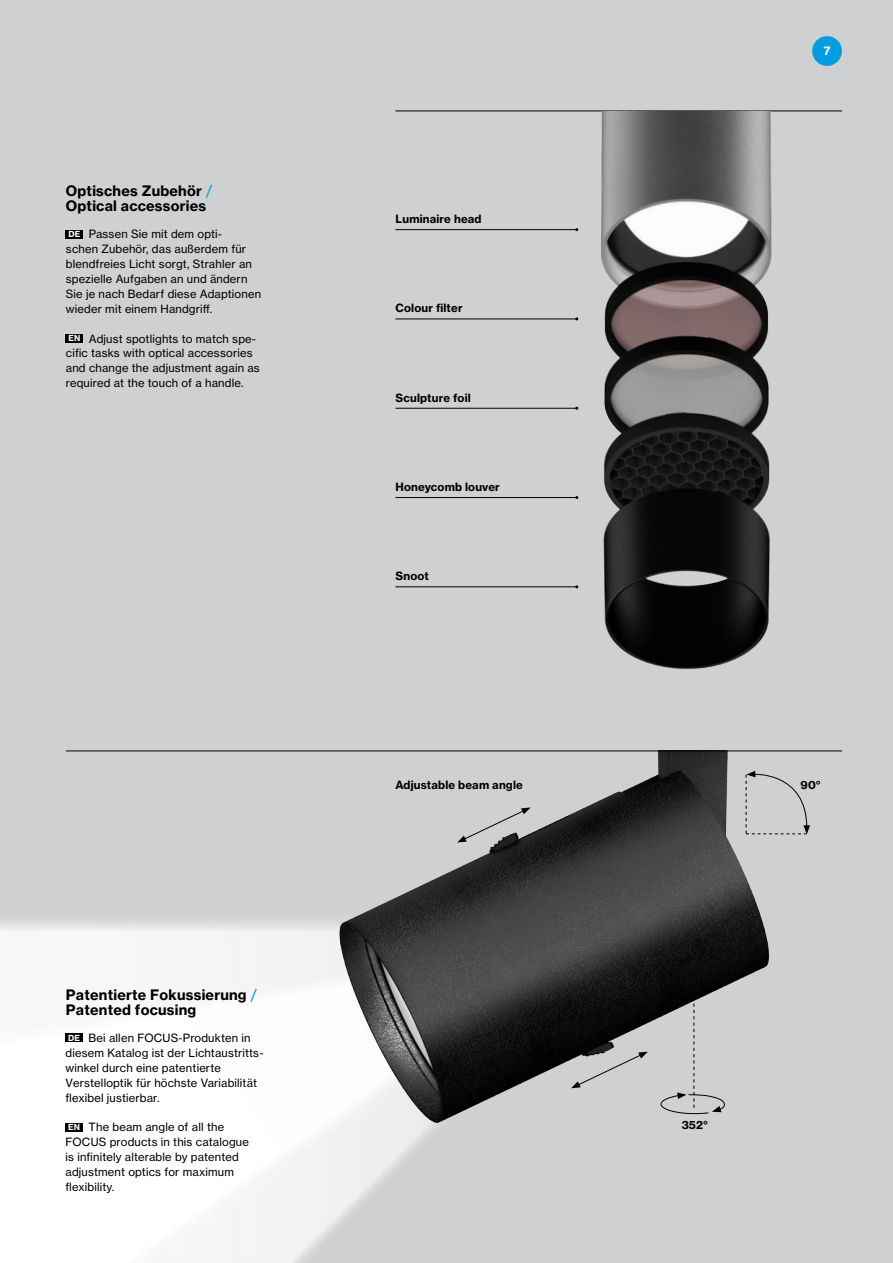
<style>
.page{position:relative;width:893px;height:1263px;background:#fff}
.page>*{position:absolute;margin:0;border:0;box-sizing:border-box;transform-origin:0 0}
.Produktbeschreibungs{font:14.25px/14.9px "N Haas Grotesk TX Pro 75 Bd";letter-spacing:.015em;color:#000}
.Produktbeschreibungs-2{font:11.25px/14.9px "N Haas Grotesk TX Pro 55 Rg";letter-spacing:.015em;color:#000}
.t1{font:11.25px "N Haas Grotesk TX Pro 75 Bd";letter-spacing:.015em;color:#000}
.t2{font:11.25px "N Haas Grotesk TX Pro 75 Bd";color:#fff}
.t3{font:8.25px "N Haas Grotesk TX Pro 75 Bd";letter-spacing:.015em;color:#fff}
.s1{font-family:"N Haas Grotesk TX Pro 55 Rg";color:#009ee0}
</style>
<div class="page">
<img style="left:0;top:0;width:893px;height:1263px">
<img style="left:330px;top:751px;width:446px;height:416px">
<hr style="left:395px;top:111px;width:447px;height:1px;background:#000">
<hr style="left:395px;top:229px;width:182px;height:1px;background:#000">
<hr style="left:395px;top:319px;width:182px;height:1px;background:#000">
<hr style="left:395px;top:408px;width:182px;height:1px;background:#000">
<hr style="left:395px;top:497px;width:182px;height:1px;background:#000">
<hr style="left:395px;top:586px;width:182px;height:1px;background:#000">
<hr style="left:66px;top:750px;width:776px;height:1px;background:#000">
<svg style="left:661px;top:1003px;width:64px;height:111px;background:#c2c3c5"></svg>
<svg style="left:746px;top:771px;width:64px;height:63px;background:#c5c6c8"></svg>
<svg style="left:457px;top:807px;width:74px;height:35px;background:#b7b8ba"></svg>
<svg style="left:571px;top:1052px;width:77px;height:36px;background:#bdbebf"></svg>
<img style="left:593px;top:111px;width:198px;height:597px">
<div style="left:812px;top:36px;width:30px;height:30px;background:#009ee0;border-radius:50%"></div>
<div style="left:66px;top:230px;width:17px;height:8px;background:#000"></div>
<div style="left:66px;top:334px;width:17px;height:9px;background:#000"></div>
<div style="left:66px;top:1034px;width:17px;height:8px;background:#000"></div>
<div style="left:66px;top:1123px;width:17px;height:8px;background:#000"></div>
<p class="Produktbeschreibungs" style="left:66px;top:183px;width:148px">Optisches Zubehör <span class="s1">/<br></span>Optical accessories</p>
<p class="t3" style="left:68px;top:229px;width:13px">DE</p>
<p class="Produktbeschreibungs-2" style="left:66px;top:227px;width:197px;text-indent:23px">Passen Sie mit dem opti-<br>schen Zubehör, das außerdem für blendfreies Licht sorgt, Strahler an spezielle Aufgaben an und ändern<br>Sie je nach Bedarf diese Adaptionen wieder mit einem Handgriff.</p>
<p class="t3" style="left:68px;top:333px;width:13px">EN</p>
<p class="Produktbeschreibungs-2" style="left:66px;top:331px;width:195px;text-indent:23px">Adjust spotlights to match spe&shy;cific tasks with optical accessories and change the adjustment again as required at the touch of a handle.</p>
<p class="Produktbeschreibungs" style="left:66px;top:987px;width:193px">Patentierte Fokussierung <span class="s1">/<br></span>Patented focusing</p>
<p class="Produktbeschreibungs-2" style="left:66px;top:1030px;width:200px;text-indent:23px">Bei allen FOCUS-Produkten in diesem Katalog ist der Lichtaustritts&shy;winkel durch eine patentierte<br>Verstelloptik für höchste Variabilität flexibel justierbar.</p>
<p class="t3" style="left:68px;top:1122px;width:13px">EN</p>
<p class="t3" style="left:68px;top:1033px;width:13px">DE</p>
<p class="Produktbeschreibungs-2" style="left:66px;top:1120px;width:185px;text-indent:23px">The beam angle of all the<br>FOCUS products in this catalogue is infinitely alterable by patented adjustment optics for maximum flexibility.</p>
<p class="t1" style="left:395px;top:212px;width:88px">Luminaire head</p>
<p class="t1" style="left:395px;top:301px;width:69px">Colour filter</p>
<p class="t1" style="left:395px;top:390px;width:77px">Sculpture foil</p>
<p class="t1" style="left:395px;top:480px;width:106px">Honeycomb louver</p>
<p class="t1" style="left:395px;top:569px;width:35px">Snoot</p>
<p class="t1" style="left:395px;top:777px;width:129px">Adjustable beam angle</p>
<p class="t2" style="left:824px;top:44px;width:8px">7</p>
<p class="t1" style="left:801px;top:777px;width:22px">90°</p>
<p class="t1" style="left:682px;top:1118px;width:28px">352°</p>
</div>
